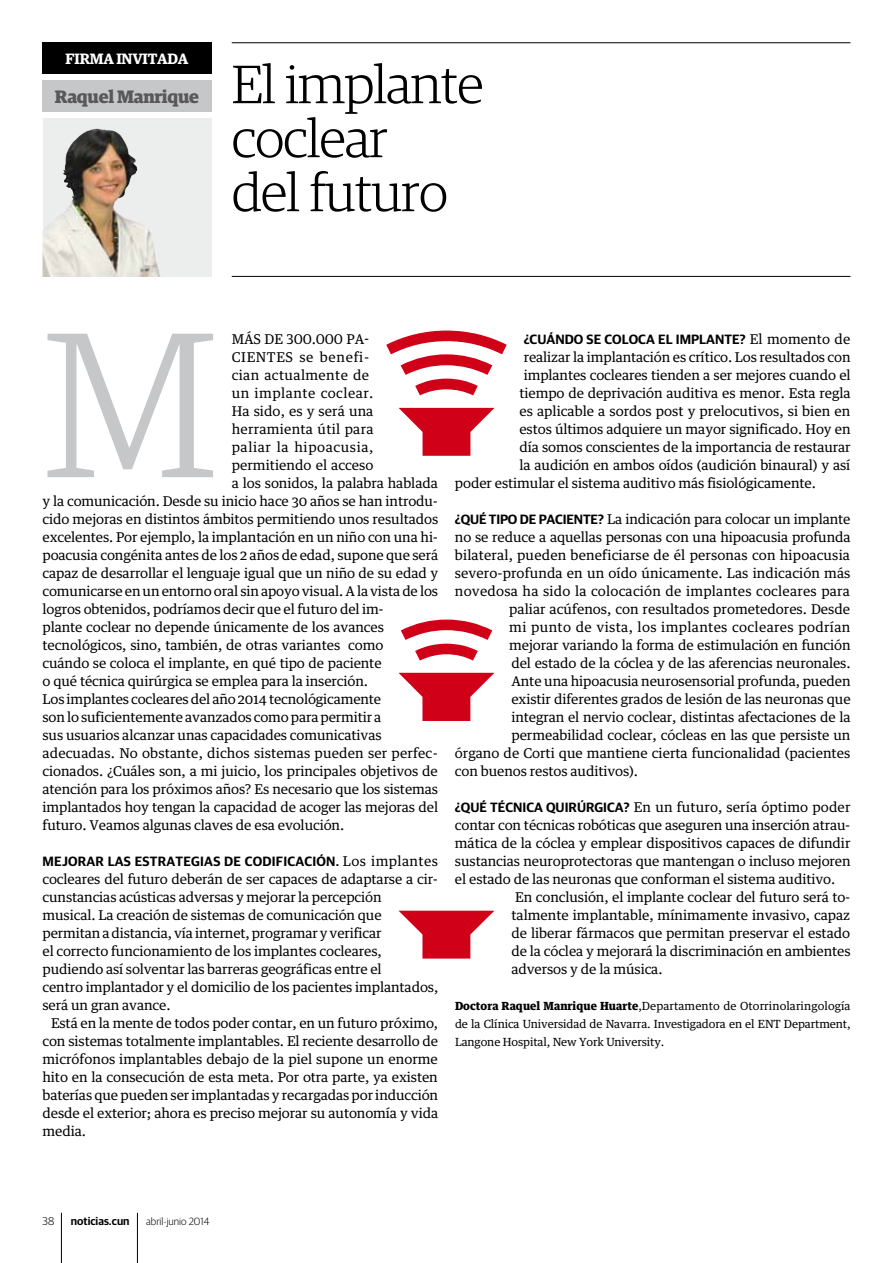
<style>
.page{position:relative;width:893px;height:1263px;background:#fff}
.page>*{position:absolute;margin:0;border:0;box-sizing:border-box;transform-origin:0 0}
.t1{font:300 207px "Guardian Egyp";color:#c6c7c8}
.t2{font:300 54px/54px "Guardian Egyp";letter-spacing:-.015em;color:#000}
.t3{font:700 18px "Guardian Egyp";letter-spacing:-.015em;color:#58585a}
.t4{font:600 15px "Guardian Egyp";letter-spacing:-.015em;color:#fff}
.t5{font:13.5px/18px "Guardian Text Egyp";letter-spacing:-.01em;color:#000}
.t6{font:13.5px "Guardian Text Egyp";letter-spacing:.01em;color:#000}
.t7{font:600 13.5px "Guardian Sans";letter-spacing:.105em;color:#000}
.t8{font:13.5px "Guardian Text Egyp";letter-spacing:.015em;color:#000}
.t9{font:13.5px "Guardian Text Egyp";letter-spacing:.02em;color:#000}
.t10{font:13.5px "Guardian Text Egyp";letter-spacing:.04em;color:#000}
.t11{font:13.5px "Guardian Text Egyp";letter-spacing:.03em;color:#000}
.t12{font:13.5px "Guardian Text Egyp";letter-spacing:.025em;color:#000}
.t13{font:13.5px "Guardian Text Egyp";letter-spacing:.05em;color:#000}
.t14{font:11.25px/18px "Guardian Text Egyp";letter-spacing:-.01em;color:#000;text-align:justify}
.t15{font:600 11.25px "Guardian Sans";color:#000}
.t16{font:300 11.25px "Guardian Sans";color:#000}
.t17{font:300 10.5px "Guardian Sans";color:#000}
.s1{font-family:"Guardian Sans";font-weight:600}
.s2{font-weight:900}
</style>
<div class="page">
<hr style="left:61px;top:1213px;width:1px;height:50px;background:#000">
<hr style="left:137px;top:1213px;width:1px;height:50px;background:#000">
<div style="left:43px;top:118px;width:169px;height:158px;background:#eceded"></div>
<div style="left:43px;top:43px;width:169px;height:31px;background:#000"></div>
<div style="left:43px;top:80px;width:169px;height:32px;background:#c6c7c8"></div>
<hr style="left:232px;top:42px;width:618px;height:1px;background:#000">
<hr style="left:232px;top:276px;width:618px;height:1px;background:#000">
<img style="left:43px;top:128px;width:118px;height:149px">
<svg style="left:399px;top:911px;width:95px;height:47px"></svg>
<svg style="left:399px;top:673px;width:95px;height:48px"></svg>
<svg style="left:401px;top:619px;width:91px;height:42px"></svg>
<svg style="left:399px;top:408px;width:96px;height:48px"></svg>
<svg style="left:386px;top:331px;width:121px;height:64px"></svg>
<p class="t4" style="left:66px;top:42px;width:124px">FIRMA INVITADA</p>
<h3 class="t3" style="left:55px;top:83px;width:146px">Raquel Manrique</h3>
<h2 class="t2" style="left:232px;top:54px;width:253px">El implante coclear<br>del futuro</h2>
<p class="t5" style="left:232px;top:329px;width:139px">Más de 300.000 pa&shy;cientes</p>
<h1 class="t1" style="left:43px;top:268px;width:177px">M</h1>
<p class="t7" style="left:524px;top:329px;width:42px">¿CUÁNDO</p>
<p class="t7" style="left:587px;top:329px;width:28px">SE COLOCA</p>
<p class="t7" style="left:658px;top:329px;width:27px">EL IMPLANTE</p>
<p class="t5" style="left:740px;top:329px;width:112px"><span class="s1">?</span> El momento de</p>
<p class="t5" style="left:524px;top:347px;width:328px">realizar la implantación es crítico. Los resultados con</p>
<p class="t5" style="left:524px;top:365px;width:328px">implantes cocleares tienden a ser mejores cuando el</p>
<p class="t5" style="left:519px;top:383px;width:333px">tiempo de deprivación auditiva es menor. Esta regla</p>
<p class="t5" style="left:519px;top:401px;width:332px">es aplicable a sordos post y prelocutivos, si bien en</p>
<p class="t5" style="left:519px;top:419px;width:333px">estos últimos adquiere un mayor significado. Hoy en</p>
<p class="t5" style="left:519px;top:437px;width:333px">día somos conscientes de la importancia de restaurar</p>
<p class="t5" style="left:519px;top:455px;width:332px">la audición en ambos oídos (audición binaural) y así</p>
<p class="t5" style="left:455px;top:473px;width:362px">poder estimular el sistema auditivo más fisiológicamente.</p>
<p class="t7" style="left:455px;top:509px;width:42px">¿QUÉ TIPO</p>
<p class="t7" style="left:520px;top:509px;width:28px">DE PACIENTE</p>
<p class="t5" style="left:598px;top:509px;width:254px"><span class="s1">?</span> La indicación para colocar un implante</p>
<p class="t5" style="left:455px;top:527px;width:397px">no se reduce a aquellas personas con una hipoacusia profunda</p>
<p class="t6" style="left:455px;top:544px;width:397px">bilateral, pueden beneficiarse de él personas con hipoacusia</p>
<p class="t5" style="left:455px;top:563px;width:397px">severo-profunda en un oído únicamente. Las indicación más</p>
<p class="t8" style="left:455px;top:580px;width:397px">novedosa ha sido la colocación de implantes cocleares para</p>
<p class="t5" style="left:509px;top:599px;width:342px">paliar acúfenos, con resultados prometedores. Desde</p>
<p class="t9" style="left:509px;top:616px;width:343px">mi punto de vista, los implantes cocleares podrían</p>
<p class="t5" style="left:509px;top:635px;width:343px">mejorar variando la forma de estimulación en función</p>
<p class="t5" style="left:511px;top:653px;width:341px">del estado de la cóclea y de las aferencias neuronales.</p>
<p class="t5" style="left:511px;top:671px;width:341px">Ante una hipoacusia neurosensorial profunda, pueden</p>
<p class="t5" style="left:511px;top:689px;width:341px">existir diferentes grados de lesión de las neuronas que</p>
<p class="t5" style="left:511px;top:707px;width:341px">integran el nervio coclear, distintas afectaciones de la</p>
<p class="t5" style="left:511px;top:725px;width:341px">permeabilidad coclear, cócleas en las que persiste un</p>
<p class="t5" style="left:455px;top:743px;width:397px">órgano de Corti que mantiene cierta funcionalidad (pacientes</p>
<p class="t5" style="left:455px;top:761px;width:184px">con buenos restos auditivos).</p>
<p class="t7" style="left:455px;top:797px;width:59px">¿QUÉ TÉCNICA</p>
<p class="t7" style="left:546px;top:797px;width:9px">QUIR</p>
<p class="t7" style="left:577px;top:797px;width:18px">ÚRGICA</p>
<p class="t5" style="left:624px;top:797px;width:228px"><span class="s1">?</span> En un futuro, sería óptimo poder</p>
<p class="t5" style="left:455px;top:815px;width:397px">contar con técnicas robóticas que aseguren una inserción atrau-</p>
<p class="t5" style="left:455px;top:833px;width:397px">mática de la cóclea y emplear dispositivos capaces de difundir</p>
<p class="t5" style="left:455px;top:851px;width:397px">sustancias neuroprotectoras que mantengan o incluso mejoren</p>
<p class="t5" style="left:455px;top:869px;width:382px">el estado de las neuronas que conforman el sistema auditivo.</p>
<p class="t5" style="left:515px;top:887px;width:337px">En conclusión, el implante coclear del futuro será to-</p>
<p class="t5" style="left:511px;top:905px;width:340px">talmente implantable, mínimamente invasivo, capaz</p>
<p class="t5" style="left:511px;top:923px;width:340px">de liberar fármacos que permitan preservar el estado</p>
<p class="t5" style="left:511px;top:941px;width:341px">de la cóclea y mejorará la discriminación en ambientes</p>
<p class="t5" style="left:511px;top:959px;width:153px">adversos y de la música.</p>
<p class="t14" style="left:455px;top:996px;width:397px"><span class="s2">Doctora Raquel Manrique Huarte</span>,Departamento de Otorrinolaringología de la Clínica Universidad de Navarra. Investigadora en el ENT Department, Langone Hospital, New York University.</p>
<p class="t13" style="left:299px;top:346px;width:71px">se benefi-</p>
<p class="t12" style="left:232px;top:364px;width:139px">cian actualmente de</p>
<p class="t11" style="left:232px;top:382px;width:143px">un implante coclear.</p>
<p class="t5" style="left:232px;top:401px;width:143px">Ha sido, es y será una</p>
<p class="t8" style="left:232px;top:418px;width:143px">herramienta útil para</p>
<p class="t10" style="left:232px;top:436px;width:143px">paliar la hipoacusia,</p>
<p class="t5" style="left:232px;top:455px;width:143px">permitiendo el acceso</p>
<p class="t5" style="left:232px;top:473px;width:208px">a los sonidos, la palabra hablada</p>
<p class="t5" style="left:43px;top:491px;width:397px">y la comunicación. Desde su inicio hace 30 años se han introdu-</p>
<p class="t5" style="left:43px;top:509px;width:397px">cido mejoras en distintos ámbitos permitiendo unos resultados</p>
<p class="t5" style="left:43px;top:527px;width:397px">excelentes. Por ejemplo, la implantación en un niño con una hi-</p>
<p class="t5" style="left:43px;top:545px;width:397px">poacusia congénita antes de los 2 años de edad, supone que será</p>
<p class="t5" style="left:43px;top:563px;width:397px">capaz de desarrollar el lenguaje igual que un niño de su edad y</p>
<p class="t5" style="left:43px;top:581px;width:397px">comunicarse en un entorno oral sin apoyo visual. A la vista de los</p>
<p class="t5" style="left:43px;top:599px;width:343px">logros obtenidos, podríamos decir que el futuro del im-</p>
<p class="t5" style="left:43px;top:617px;width:343px">plante coclear no depende únicamente de los avances</p>
<p class="t5" style="left:43px;top:635px;width:343px">tecnológicos, sino, también, de otras variantes como</p>
<p class="t5" style="left:43px;top:653px;width:341px">cuándo se coloca el implante, en qué tipo de paciente</p>
<p class="t5" style="left:43px;top:671px;width:327px">o qué técnica quirúrgica se emplea para la inserción.</p>
<p class="t5" style="left:43px;top:689px;width:340px">Los implantes cocleares del año 2014 tecnológicamente</p>
<p class="t5" style="left:43px;top:707px;width:340px">son lo suficientemente avanzados como para permitir a</p>
<p class="t5" style="left:43px;top:725px;width:341px">sus usuarios alcanzar unas capacidades comunicativas</p>
<p class="t6" style="left:43px;top:742px;width:397px">adecuadas. No obstante, dichos sistemas pueden ser perfec-</p>
<p class="t5" style="left:43px;top:761px;width:397px">cionados. ¿Cuáles son, a mi juicio, los principales objetivos de</p>
<p class="t5" style="left:43px;top:779px;width:397px">atención para los próximos años? Es necesario que los sistemas</p>
<p class="t5" style="left:43px;top:797px;width:397px">implantados hoy tengan la capacidad de acoger las mejoras del</p>
<p class="t5" style="left:43px;top:815px;width:303px">futuro. Veamos algunas claves de esa evolución.</p>
<p class="t7" style="left:43px;top:851px;width:21px">MEJORAR</p>
<p class="t7" style="left:108px;top:851px;width:9px">LAS</p>
<p class="t7" style="left:135px;top:851px;width:9px">ESTRATEGIAS</p>
<p class="t7" style="left:224px;top:851px;width:29px">DE CODIFICACI</p>
<p class="t5" style="left:43px;top:851px;width:397px;text-indent:274px"><span class="s1">ÓN.</span> Los implantes cocleares del futuro deberán de ser capaces de adaptarse a cir&shy;cunstancias acústicas adversas y mejorar la percepción<br>musical. La creación de sistemas de comunicación que permitan a distancia, vía internet, programar y verificar<br>el correcto funcionamiento de los implantes cocleares, pudiendo así solventar las barreras geográficas entre el<br>centro implantador y el domicilio de los pacientes implantados, será un gran avance.</p>
<p class="t5" style="left:43px;top:1013px;width:397px;text-align:justify;text-indent:9px">Está en la mente de todos poder contar, en un futuro próximo, con sistemas totalmente implantables. El reciente desarrollo de micrófonos implantables debajo de la piel supone un enorme hito en la consecución de esta meta. Por otra parte, ya existen baterías que pueden ser implantadas y recargadas por inducción desde el exterior; ahora es preciso mejorar su autonomía y vida media.</p>
<p class="t16" style="left:43px;top:1213px;width:13px">38</p>
<p class="t15" style="left:71px;top:1212px;width:60px">NOTICIAS.CUN</p>
<p class="t17" style="left:146px;top:1214px;width:65px">abril-junio 2014</p>
</div>
